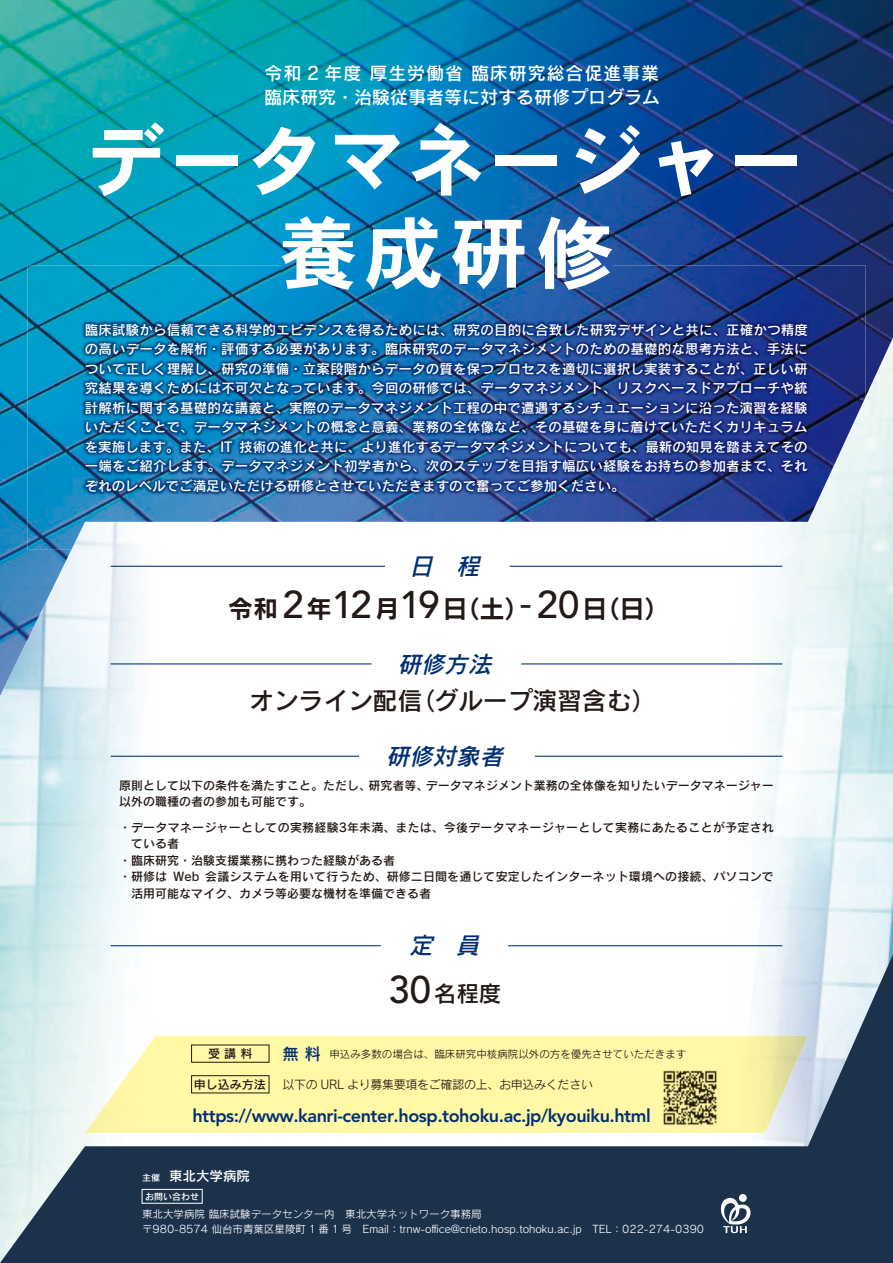
<style>
.page{position:relative;width:893px;height:1263px;background:#fff}
.page>*{position:absolute;margin:0;border:0;box-sizing:border-box;transform-origin:0 0}
.t1{font:78px/93px "DFHS Gothic Pro 5 W7";letter-spacing:.025em;color:#fff;text-align:center}
.t2{font:24.75px "Rodin Pro B";color:#231916}
.t3{font:24.75px "Rodin Pro DB";color:#231916}
.t4{font:italic 23.4px "Rodin Pro DB";color:#002f73}
.t5{font:22.5px "Rodin Pro DB";color:#231916}
.t6{font:800 18px "Avenir LT Std";letter-spacing:-.025em;color:#002f73}
.t7{font:18px/23.9px "Rodin Pro DB";color:#fff}
.t8{font:13.5px/19.5px "Rodin Pro DB";color:#fff;text-align:justify}
.t9{font:12px/16.5px "Rodin Pro DB";color:#231916}
.t10{font:12px "Rodin Pro DB";letter-spacing:.02em;color:#231916}
.t11{font:12px "Rodin Pro M";letter-spacing:-.025em;color:#231916}
.t12{font:10.5px/15px "Rodin Pro M";color:#fff}
.t13{font:10.5px "Rodin Pro M";color:#231916}
.t14{font:9px "Rodin Pro DB";color:#fff}
.s1{font-family:"Avenir LT Std";font-weight:500;font-size:38.25px}
.s2{font-size:22.5px}
.s3{font-family:"Rodin Pro DB";font-size:16.5px;color:#002f73}
.s4{font-size:9px}
</style>
<div class="page">
<img style="left:845px;top:397px;width:48px;height:557px">
<img style="left:553px;top:550px;width:292px;height:404px">
<img style="left:0;top:550px;width:145px;height:404px">
<svg style="left:0;top:954px;width:893px;height:309px;fill:#1c324b"></svg>
<img style="left:0;top:0;width:367px;height:267px">
<img style="left:367px;top:0;width:368px;height:265px">
<img style="left:735px;top:0;width:158px;height:267px">
<img style="left:0;top:267px;width:52px;height:429px">
<img style="left:865px;top:267px;width:28px;height:130px">
<img style="left:52px;top:550px;width:19px;height:40px">
<img style="left:281px;top:216px;width:331px;height:49px">
<img style="left:777px;top:522px;width:88px;height:28px">
<img style="left:27px;top:265px;width:366px;height:285px">
<img style="left:393px;top:265px;width:472px;height:257px">
<img style="left:281px;top:265px;width:331px;height:25px">
<hr style="left:111px;top:756px;width:248px;height:1px;background:#002f73">
<hr style="left:535px;top:756px;width:247px;height:1px;background:#002f73">
<hr style="left:111px;top:945px;width:270px;height:1px;background:#002f73">
<hr style="left:508px;top:945px;width:274px;height:1px;background:#002f73">
<hr style="left:111px;top:566px;width:274px;height:1px;background:#002f73">
<hr style="left:510px;top:566px;width:272px;height:1px;background:#002f73">
<hr style="left:111px;top:663px;width:260px;height:1px;background:#002f73">
<hr style="left:521px;top:663px;width:261px;height:1px;background:#002f73">
<div style="left:340px;top:1036px;width:213px;height:97px;background:#fff8a5"></div>
<img style="left:553px;top:1036px;width:255px;height:97px">
<img style="left:85px;top:1036px;width:255px;height:97px">
<div style="left:191px;top:1075px;width:78px;height:18px;border:1px solid #231916"></div>
<img style="left:658px;top:1065px;width:64px;height:65px">
<div style="left:739px;top:1194px;width:8px;height:8px;background:#fff;border-radius:50%"></div>
<svg style="left:720px;top:1198px;width:31px;height:35px"></svg>
<div style="left:142px;top:1189px;width:60px;height:14px;border:1px solid #fff"></div>
<h3 class="t7" style="left:264px;top:60px;width:397px">令和 2 年度 厚生労働省 臨床研究総合促進事業臨床研究・治験従事者等に対する研修プログラム</h3>
<h1 class="t1" style="left:88px;top:113px;width:719px">データマネージャー養成研修</h1>
<p class="t8" style="left:85px;top:319px;width:725px">臨床試験から信頼できる科学的エビデンスを得るためには、研究の目的に合致した研究デザインと共に、正確かつ精度の高いデータを解析・評価する必要があります。臨床研究のデータマネジメントのための基礎的な思考方法と、手法について正しく理解し、研究の準備・立案段階からデータの質を保つプロセスを適切に選択し実装することが、正しい研究結果を導くためには不可欠となっています。今回の研修では、データマネジメント、リスクベースドアプローチや統計解析に関する基礎的な講義と、実際のデータマネジメント工程の中で遭遇するシチュエーションに沿った演習を経験いただくことで、データマネジメントの概念と意義、業務の全体像など、その基礎を身に着けていただくカリキュラムを実施します。また、IT 技術の進化と共に、より進化するデータマネジメントについても、最新の知見を踏まえてその一端をご紹介します。データマネジメント初学者から、次のステップを目指す幅広い経験をお持ちの参加者まで、それぞれのレベルでご満足いただける研修とさせていただきますので奮ってご参加ください。</p>
<h3 class="t4" style="left:409px;top:551px;width:78px">日　程</h3>
<h2 class="t2" style="left:228px;top:592px;width:442px">令和 <span class="s1">2</span>年<span class="s1">12</span>月<span class="s1">19</span>日（土）<span class="s2">‐</span><span class="s1">20</span>日（日）</h2>
<h3 class="t4" style="left:397px;top:648px;width:102px">研修方法</h3>
<h2 class="t3" style="left:249px;top:684px;width:409px">オンライン配信（グループ演習含む）</h2>
<h3 class="t4" style="left:386px;top:740px;width:125px">研修対象者</h3>
<p class="t9" style="left:119px;top:776px;width:656px">原則として以下の条件を満たすこと。ただし、研究者等、データマネジメント業務の全体像を知りたいデータマネージャー以外の職種の者の参加も可能です。　</p>
<p class="t10" style="left:119px;top:819px;width:656px">・データマネージャーとしての実務経験3年未満、または、今後データマネージャーとして実務にあたることが予定され</p>
<p class="t9" style="left:131px;top:835px;width:49px">ている者</p>
<p class="t9" style="left:119px;top:851px;width:277px">・臨床研究・治験支援業務に携わった経験がある者</p>
<p class="t9" style="left:119px;top:868px;width:656px">・研修は Web 会議システムを用いて行うため、研修二日間を通じて安定したインターネット環境への接続、パソコンで</p>
<p class="t9" style="left:131px;top:884px;width:301px">活用可能なマイク、カメラ等必要な機材を準備できる者</p>
<h3 class="t4" style="left:409px;top:930px;width:78px">定　員</h3>
<h3 class="t5" style="left:389px;top:978px;width:114px"><span class="s1">30</span>名程度</h3>
<p class="t9" style="left:208px;top:1045px;width:46px">受 講 料</p>
<p class="t13" style="left:282px;top:1047px;width:405px"><span class="s3">無 料</span> 申込み多数の場合は、臨床研究中核病院以外の方を優先させていただきます</p>
<p class="t9" style="left:194px;top:1075px;width:73px">申し込み方法</p>
<p class="t11" style="left:282px;top:1077px;width:312px">以下の URL より募集要項をご確認の上、お申込みください</p>
<h3 class="t6" style="left:192px;top:1105px;width:460px">https://www.kanri-center.hosp.tohoku.ac.jp/kyouiku.html</h3>
<p class="t8" style="left:142px;top:1166px;width:109px"><span class="s4">主催</span> 東北大学病院</p>
<p class="t12" style="left:142px;top:1206px;width:564px">東北大学病院 臨床試験データセンター内　東北大学ネットワーク事務局<br>〒980-8574 仙台市青葉区星陵町 1 番 1 号　Email：trnw-office@crieto.hosp.tohoku.ac.jp　TEL：022-274-0390</p>
<p class="t14" style="left:145px;top:1190px;width:56px">お問い合わせ</p>
</div>
